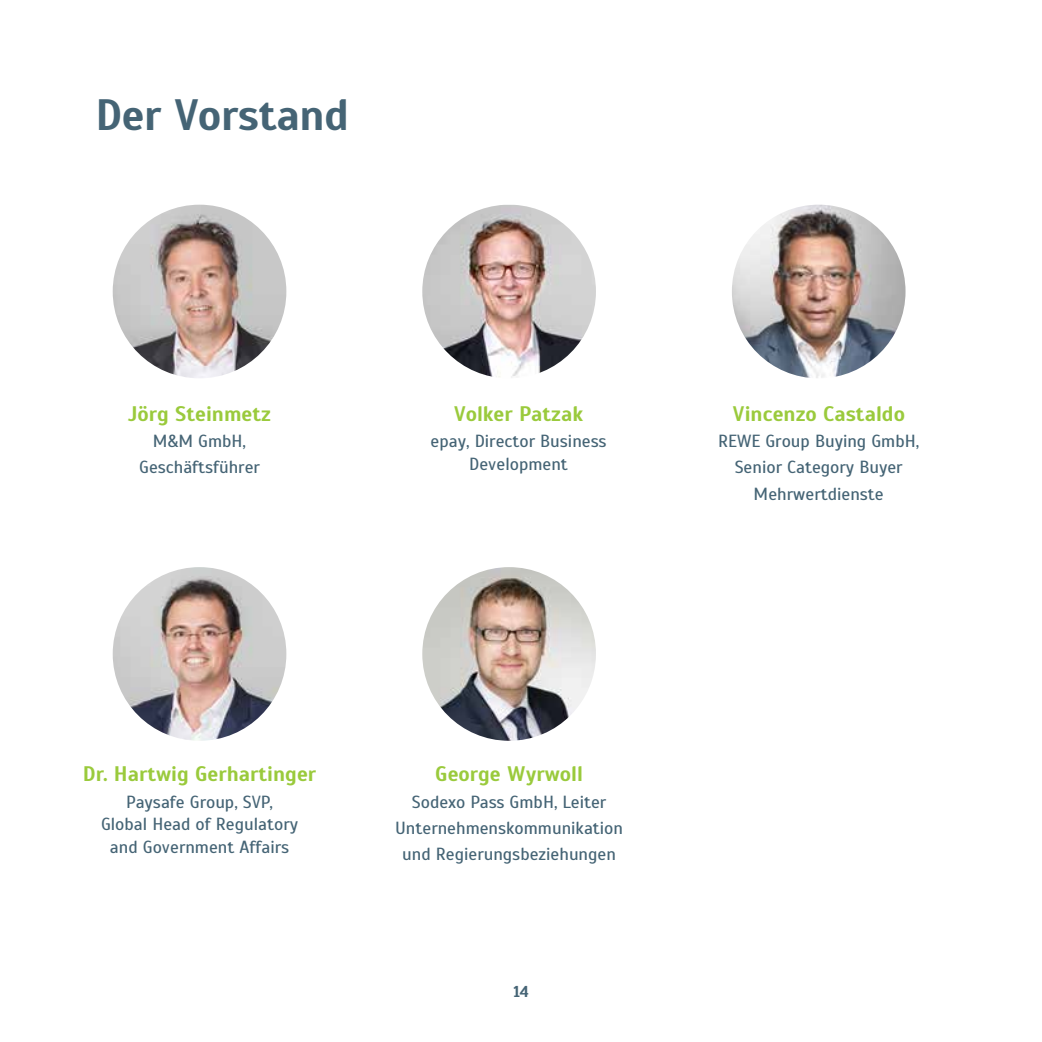
<style>
.page{position:relative;width:1042px;height:1042px;background:#fff}
.page>*{position:absolute;margin:0;border:0;box-sizing:border-box;transform-origin:0 0}
.t1{font:700 43.75px "Scada";letter-spacing:-.01em;color:#456475}
.t2{font:700 21px "Scada";color:#9aca3c}
.t3{font:17.5px/26.2px "Scada";color:#456475;text-align:center}
.t4{font:700 15.75px "Scada";color:#456475}
</style>
<div class="page">
<img style="left:422px;top:205px;width:174px;height:173px;border-radius:85px">
<img style="left:732px;top:205px;width:173px;height:173px;border-radius:87px">
<img style="left:422px;top:567px;width:174px;height:174px;border-radius:87px">
<img style="left:113px;top:205px;width:173px;height:173px;border-radius:87px">
<img style="left:113px;top:567px;width:173px;height:174px;border-radius:87px">
<h1 class="t1" style="left:95px;top:88px;width:255px">Der Vorstand</h1>
<p class="t2" style="left:128px;top:401px;width:145px">Jörg Steinmetz</p>
<p class="t3" style="left:139px;top:428px;width:122px">M&amp;M GmbH,<br>Geschäftsführer</p>
<p class="t2" style="left:454px;top:401px;width:131px">Volker Patzak</p>
<p class="t3" style="left:431px;top:430px;width:177px;line-height:22.8px">epay, Director Business<br>Development</p>
<p class="t2" style="left:732px;top:401px;width:174px">Vincenzo Castaldo</p>
<p class="t3" style="left:718px;top:428px;width:203px">REWE Group Buying GmbH,<br>Senior Category Buyer<br>Mehrwertdienste</p>
<p class="t2" style="left:83px;top:761px;width:235px">Dr. Hartwig Gerhartinger</p>
<p class="t3" style="left:101px;top:790px;width:198px;line-height:22.8px">Paysafe Group, SVP,<br>Global Head of Regulatory and Government Affairs</p>
<p class="t2" style="left:435px;top:761px;width:149px">George Wyrwoll</p>
<p class="t3" style="left:395px;top:789px;width:229px">Sodexo Pass GmbH, Leiter<br>Unternehmenskommunikation und Regierungsbeziehungen</p>
<p class="t4" style="left:513px;top:981px;width:17px">14</p>
</div>
